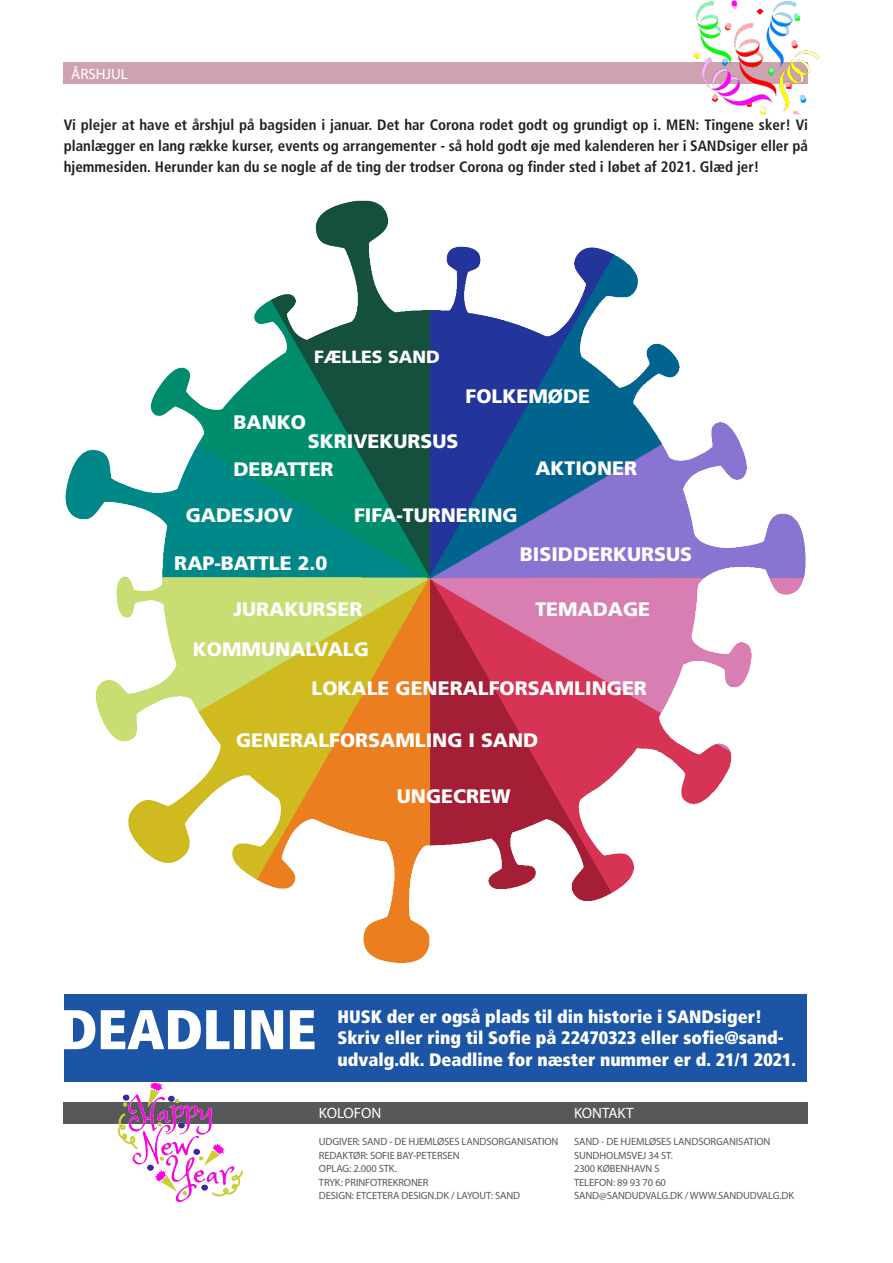
<style>
.page{position:relative;width:893px;height:1263px;background:#fff}
.page>*{position:absolute;margin:0;border:0;box-sizing:border-box;transform-origin:0 0}
.t1{font:55.8px "Frutiger LT 87 X Blk Cn";color:#fff}
.Body_kalender{font:19.5px "Frutiger LT 75 Blk";color:#fff}
.t2{font:18px/21.6px "Frutiger LT 87 X Blk Cn";color:#fff}
.Body_kalender-2{font:17.7px "Frutiger LT 75 Blk";color:#fff}
.By-line{font:15px/21px "Frutiger LT 67 Bd Cn";color:#231f20;text-align:justify}
.t3{font:15px "Myriad Pro";color:#fff}
.t4{font:10.5px "Myriad Pro";letter-spacing:-.01em;color:#57585a}
</style>
<div class="page">
<div style="left:64px;top:63px;width:744px;height:21px;background:#cea2b1"></div>
<div style="left:64px;top:1102px;width:744px;height:21px;background:#57585a"></div>
<img style="left:65px;top:200px;width:741px;height:763px">
<div style="left:65px;top:994px;width:742px;height:88px;background:#1c55a5"></div>
<img style="left:118px;top:1083px;width:126px;height:120px">
<img style="left:676px;top:0;width:144px;height:115px">
<p class="t3" style="left:71px;top:64px;width:58px">ÅRSHJUL</p>
<p class="By-line" style="left:64px;top:114px;width:746px">Vi plejer at have et årshjul på bagsiden i januar. Det har Corona rodet godt og grundigt op i. MEN: Tingene sker! Vi planlægger en lang række kurser, events og arrangementer - så hold godt øje med kalenderen her i SANDsiger eller på hjemmesiden. Herunder kan du se nogle af de ting der trodser Corona og finder sted i løbet af 2021. Glæd jer!</p>
<p class="Body_kalender-2" style="left:314px;top:346px;width:127px">FÆLLES SAND</p>
<p class="Body_kalender" style="left:233px;top:410px;width:74px">BANKO</p>
<p class="Body_kalender" style="left:233px;top:457px;width:102px">DEBATTER</p>
<p class="Body_kalender" style="left:308px;top:429px;width:152px">SKRIVEKURSUS</p>
<p class="Body_kalender" style="left:466px;top:384px;width:126px">FOLKEMØDE</p>
<p class="Body_kalender" style="left:535px;top:456px;width:103px">AKTIONER</p>
<p class="Body_kalender" style="left:186px;top:503px;width:109px">GADESJOV</p>
<p class="Body_kalender" style="left:174px;top:551px;width:155px">RAP-BATTLE 2.0</p>
<p class="Body_kalender" style="left:354px;top:503px;width:165px">FIFA-TURNERING</p>
<p class="Body_kalender" style="left:520px;top:543px;width:174px">BISIDDERKURSUS</p>
<p class="Body_kalender" style="left:233px;top:598px;width:131px">JURAKURSER</p>
<p class="Body_kalender" style="left:193px;top:637px;width:178px">KOMMUNALVALG</p>
<p class="Body_kalender" style="left:535px;top:597px;width:116px">TEMADAGE</p>
<p class="Body_kalender" style="left:311px;top:676px;width:337px">LOKALE GENERALFORSAMLINGER</p>
<p class="Body_kalender" style="left:236px;top:728px;width:304px">GENERALFORSAMLING I SAND</p>
<p class="Body_kalender" style="left:397px;top:784px;width:115px">UNGECREW</p>
<p class="t1" style="left:59px;top:996px;width:259px">DEADLINE</p>
<p class="t2" style="left:337px;top:1005px;width:448px">HUSK der er også plads til din historie i SANDsiger!<br>Skriv eller ring til Sofie på 22470323 eller sofie@sand-</p>
<p class="t2" style="left:337px;top:1048px;width:460px">udvalg.dk. Deadline for næster nummer er d. 21/1 2021.</p>
<p class="t3" style="left:319px;top:1104px;width:64px">KOLOFON</p>
<p class="t4" style="left:319px;top:1135px;width:241px">UDGIVER: SAND - DE HJEMLØSES LANDSORGANISATION</p>
<p class="t4" style="left:319px;top:1148px;width:142px">REDAKTØR: SOFIE BAY-PETERSEN</p>
<p class="t4" style="left:319px;top:1162px;width:79px">OPLAG: 2.000 STK.</p>
<p class="t4" style="left:319px;top:1175px;width:111px">TRYK: PRINFOTREKRONER</p>
<p class="t4" style="left:319px;top:1189px;width:203px">DESIGN: ETCETERA DESIGN.DK / LAYOUT: SAND</p>
<p class="t3" style="left:574px;top:1104px;width:61px">KONTAKT</p>
<p class="t4" style="left:574px;top:1135px;width:198px">SAND - DE HJEMLØSES LANDSORGANISATION</p>
<p class="t4" style="left:574px;top:1148px;width:100px">SUNDHOLMSVEJ 34 ST.</p>
<p class="t4" style="left:574px;top:1162px;width:87px">2300 KØBENHAVN S</p>
<p class="t4" style="left:574px;top:1175px;width:93px">TELEFON: 89 93 70 60</p>
<p class="t4" style="left:574px;top:1189px;width:221px">SAND@SANDUDVALG.DK / WWW.SANDUDVALG.DK</p>
</div>
